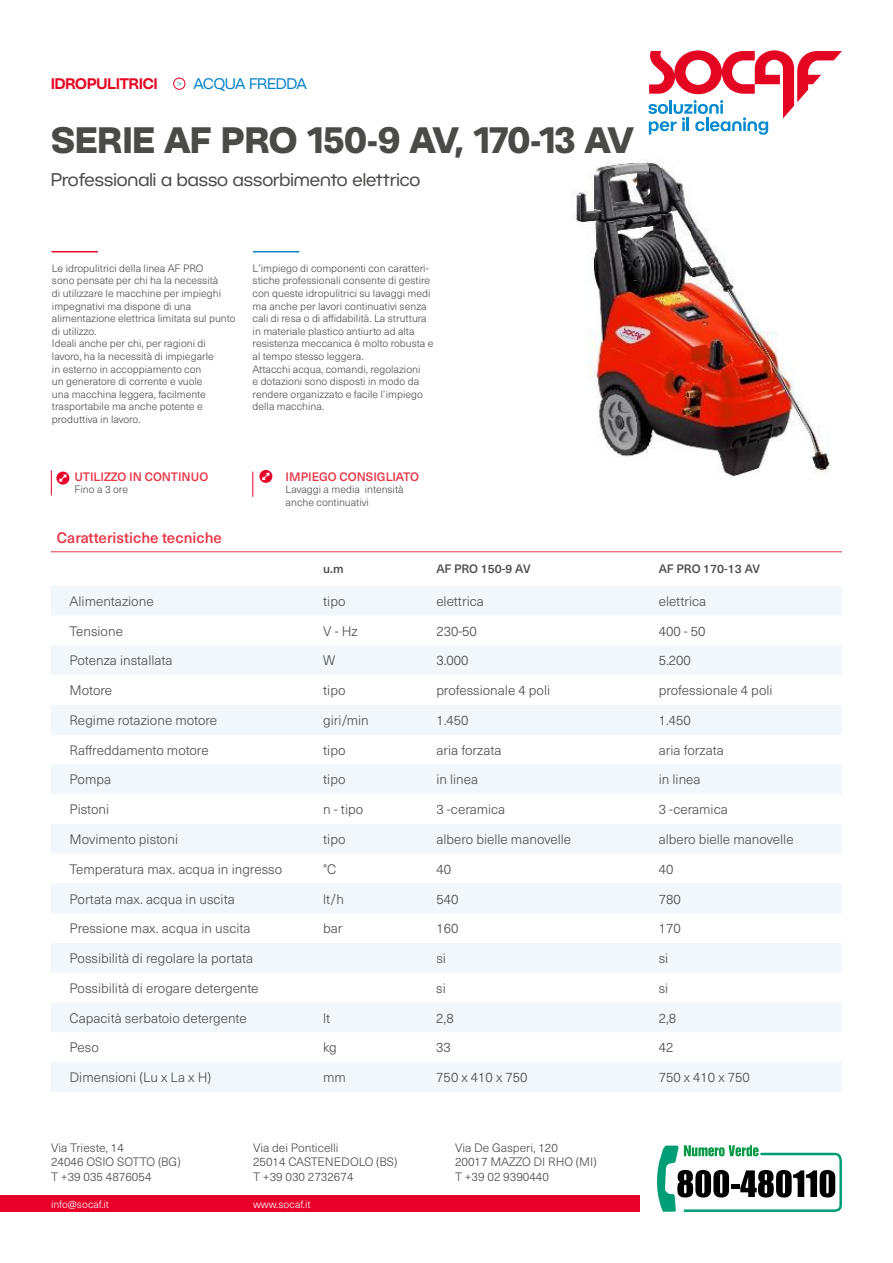
<style>
.page{position:relative;width:893px;height:1263px;background:#fff}
.page>*{position:absolute;margin:0;border:0;box-sizing:border-box;transform-origin:0 0}
.t1{font:700 36px "BC Novatica CYR";color:#4a4a49}
.t2{font:18px "BC Novatica CYR";color:#4a4a49}
.t3{font:500 15px "Neue Haas Unica W1 G";color:#e93445}
.t4{font:600 15px "BC Novatica CYR";color:#e40523}
.t5{font:15px "BC Novatica CYR";color:#0081c9}
.t6{font:300 13.5px "Neue Haas Unica W1 G";color:#4a4a49}
.t7{font:300 12px/14.4px "Neue Haas Unica W1 G";color:#4a4a49}
.t8{font:500 12px "Neue Haas Unica W1 G";color:#e93445}
.t9{font:500 12px "Neue Haas Unica W1 G";color:#4a4a49}
.t10{font:300 10.5px/12.6px "Neue Haas Unica W1 G";color:#4a4a49}
.t11{font:300 10.5px "Neue Haas Unica W1 G";color:#fff}
.s1{font-weight:300;font-size:9px}
</style>
<div class="page">
<svg style="left:648px;top:50px;width:194px;height:85px"></svg>
<div style="left:0;top:1195px;width:640px;height:17px;background:#e8002a"></div>
<img style="left:575px;top:158px;width:255px;height:317px">
<hr style="left:52px;top:251px;width:46px;height:1px;background:#e8002a">
<hr style="left:253px;top:251px;width:46px;height:1px;background:#0081c9">
<svg style="left:51px;top:470px;width:18px;height:25px"></svg>
<svg style="left:253px;top:470px;width:19px;height:27px"></svg>
<svg style="left:657px;top:1145px;width:185px;height:67px"></svg>
<svg style="left:51px;top:586px;width:791px;height:506px;fill:#f1f7fb"></svg>
<hr style="left:51px;top:551px;width:253px;height:1px;background:#e93445">
<hr style="left:304px;top:551px;width:114px;height:1px;background:#e93445">
<hr style="left:418px;top:551px;width:222px;height:1px;background:#e93445">
<hr style="left:640px;top:551px;width:202px;height:1px;background:#e93445">
<div style="left:173px;top:78px;width:12px;height:12px;border:1px solid #e8002a;border-radius:50%"></div>
<h3 class="t4" style="left:51px;top:74px;width:108px">IDROPULITRICI</h3>
<h3 class="t5" style="left:177px;top:75px;width:131px"><span class="s1">&gt;</span> ACQUA FREDDA</h3>
<h1 class="t1" style="left:51px;top:117px;width:584px">SERIE AF PRO 150-9 AV, 170-13 AV</h1>
<h2 class="t2" style="left:51px;top:169px;width:371px">Professionali a basso assorbimento elettrico</h2>
<p class="t10" style="left:52px;top:261px;width:185px">Le idropulitrici della linea AF PRO<br>sono pensate per chi ha la necessità<br>di utilizzare le macchine per impieghi impegnativi ma dispone di una alimentazione elettrica limitata sul punto di utilizzo.<br>Ideali anche per chi, per ragioni di lavoro, ha la necessità di impiegarle<br>in esterno in accoppiamento con<br>un generatore di corrente e vuole<br>una macchina leggera, facilmente trasportabile ma anche potente e produttiva in lavoro.</p>
<p class="t10" style="left:253px;top:261px;width:182px">L’impiego di componenti con caratteri&shy;stiche professionali consente di gestire con queste idropulitrici su lavaggi medi ma anche per lavori continuativi senza cali di resa o di affidabilità. La struttura in materiale plastico antiurto ad alta resistenza meccanica è molto robusta e al tempo stesso leggera.<br>Attacchi acqua, comandi, regolazioni<br>e dotazioni sono disposti in modo da rendere organizzato e facile l’impiego della macchina.</p>
<p class="t8" style="left:75px;top:467px;width:135px">UTILIZZO IN CONTINUO</p>
<p class="t10" style="left:75px;top:483px;width:55px">Fino a 3 ore</p>
<h3 class="t3" style="left:57px;top:526px;width:167px">Caratteristiche tecniche</h3>
<p class="t8" style="left:286px;top:467px;width:135px">IMPIEGO CONSIGLIATO</p>
<p class="t10" style="left:286px;top:483px;width:120px">Lavaggi a media intensità anche continuativi</p>
<p class="t9" style="left:323px;top:560px;width:22px">u.m</p>
<p class="t9" style="left:436px;top:560px;width:96px">AF PRO 150-9 AV</p>
<p class="t9" style="left:659px;top:560px;width:103px">AF PRO 170-13 AV</p>
<p class="t6" style="left:70px;top:591px;width:86px">Alimentazione</p>
<p class="t6" style="left:323px;top:591px;width:24px">tipo</p>
<p class="t6" style="left:436px;top:591px;width:49px">elettrica</p>
<p class="t6" style="left:659px;top:591px;width:49px">elettrica</p>
<p class="t6" style="left:70px;top:621px;width:55px">Tensione</p>
<p class="t6" style="left:323px;top:621px;width:36px">V - Hz</p>
<p class="t6" style="left:436px;top:621px;width:42px">230-50</p>
<p class="t6" style="left:659px;top:621px;width:48px">400 - 50</p>
<p class="t6" style="left:70px;top:651px;width:105px">Potenza installata</p>
<p class="t6" style="left:323px;top:651px;width:14px">W</p>
<p class="t6" style="left:436px;top:651px;width:34px">3.000</p>
<p class="t6" style="left:659px;top:651px;width:34px">5.200</p>
<p class="t6" style="left:70px;top:680px;width:44px">Motore</p>
<p class="t6" style="left:323px;top:680px;width:24px">tipo</p>
<p class="t6" style="left:436px;top:680px;width:115px">professionale 4 poli</p>
<p class="t6" style="left:659px;top:680px;width:115px">professionale 4 poli</p>
<p class="t6" style="left:70px;top:710px;width:149px">Regime rotazione motore</p>
<p class="t6" style="left:323px;top:710px;width:47px">giri/min</p>
<p class="t6" style="left:436px;top:710px;width:34px">1.450</p>
<p class="t6" style="left:659px;top:710px;width:34px">1.450</p>
<p class="t6" style="left:70px;top:740px;width:141px">Raffreddamento motore</p>
<p class="t6" style="left:323px;top:740px;width:24px">tipo</p>
<p class="t6" style="left:436px;top:740px;width:67px">aria forzata</p>
<p class="t6" style="left:659px;top:740px;width:67px">aria forzata</p>
<p class="t6" style="left:70px;top:770px;width:43px">Pompa</p>
<p class="t6" style="left:323px;top:770px;width:24px">tipo</p>
<p class="t6" style="left:436px;top:770px;width:43px">in linea</p>
<p class="t6" style="left:659px;top:770px;width:43px">in linea</p>
<p class="t6" style="left:70px;top:800px;width:41px">Pistoni</p>
<p class="t6" style="left:323px;top:800px;width:42px">n - tipo</p>
<p class="t6" style="left:436px;top:800px;width:71px">3 -ceramica</p>
<p class="t6" style="left:659px;top:800px;width:71px">3 -ceramica</p>
<p class="t6" style="left:70px;top:829px;width:110px">Movimento pistoni</p>
<p class="t6" style="left:323px;top:829px;width:24px">tipo</p>
<p class="t6" style="left:436px;top:829px;width:136px">albero bielle manovelle</p>
<p class="t6" style="left:659px;top:829px;width:136px">albero bielle manovelle</p>
<p class="t6" style="left:70px;top:859px;width:214px">Temperatura max. acqua in ingresso</p>
<p class="t6" style="left:323px;top:859px;width:15px">°C</p>
<p class="t6" style="left:436px;top:859px;width:16px">40</p>
<p class="t6" style="left:659px;top:859px;width:16px">40</p>
<p class="t6" style="left:70px;top:889px;width:167px">Portata max. acqua in uscita</p>
<p class="t6" style="left:323px;top:889px;width:22px">lt/h</p>
<p class="t6" style="left:436px;top:889px;width:24px">540</p>
<p class="t6" style="left:659px;top:889px;width:24px">780</p>
<p class="t6" style="left:70px;top:919px;width:183px">Pressione max. acqua in uscita</p>
<p class="t6" style="left:323px;top:919px;width:21px">bar</p>
<p class="t6" style="left:436px;top:919px;width:24px">160</p>
<p class="t6" style="left:659px;top:919px;width:24px">170</p>
<p class="t6" style="left:70px;top:948px;width:185px">Possibilità di regolare la portata</p>
<p class="t6" style="left:436px;top:948px;width:11px">si</p>
<p class="t6" style="left:659px;top:948px;width:11px">si</p>
<p class="t6" style="left:70px;top:978px;width:190px">Possibilità di erogare detergente</p>
<p class="t6" style="left:436px;top:978px;width:11px">si</p>
<p class="t6" style="left:659px;top:978px;width:11px">si</p>
<p class="t6" style="left:70px;top:1008px;width:179px">Capacità serbatoio detergente</p>
<p class="t6" style="left:323px;top:1008px;width:9px">lt</p>
<p class="t6" style="left:436px;top:1008px;width:19px">2,8</p>
<p class="t6" style="left:659px;top:1008px;width:19px">2,8</p>
<p class="t6" style="left:70px;top:1038px;width:31px">Peso</p>
<p class="t6" style="left:323px;top:1038px;width:15px">kg</p>
<p class="t6" style="left:436px;top:1038px;width:16px">33</p>
<p class="t6" style="left:659px;top:1038px;width:16px">42</p>
<p class="t6" style="left:70px;top:1067px;width:143px">Dimensioni (Lu x La x H)</p>
<p class="t6" style="left:323px;top:1067px;width:24px">mm</p>
<p class="t6" style="left:436px;top:1067px;width:93px">750 x 410 x 750</p>
<p class="t6" style="left:659px;top:1067px;width:93px">750 x 410 x 750</p>
<p class="t7" style="left:253px;top:1140px;width:146px">Via dei Ponticelli<br>25014 CASTENEDOLO (BS)<br>T +39 030 2732674</p>
<p class="t7" style="left:455px;top:1140px;width:143px">Via De Gasperi, 120<br>20017 MAZZO DI RHO (MI)<br>T +39 02 9390440</p>
<p class="t7" style="left:51px;top:1140px;width:131px">Via Trieste, 14<br>24046 OSIO SOTTO (BG)<br>T +39 035 4876054</p>
<p class="t11" style="left:51px;top:1197px;width:60px">info@socaf.it</p>
<p class="t11" style="left:253px;top:1197px;width:59px">www.socaf.it</p>
</div>
